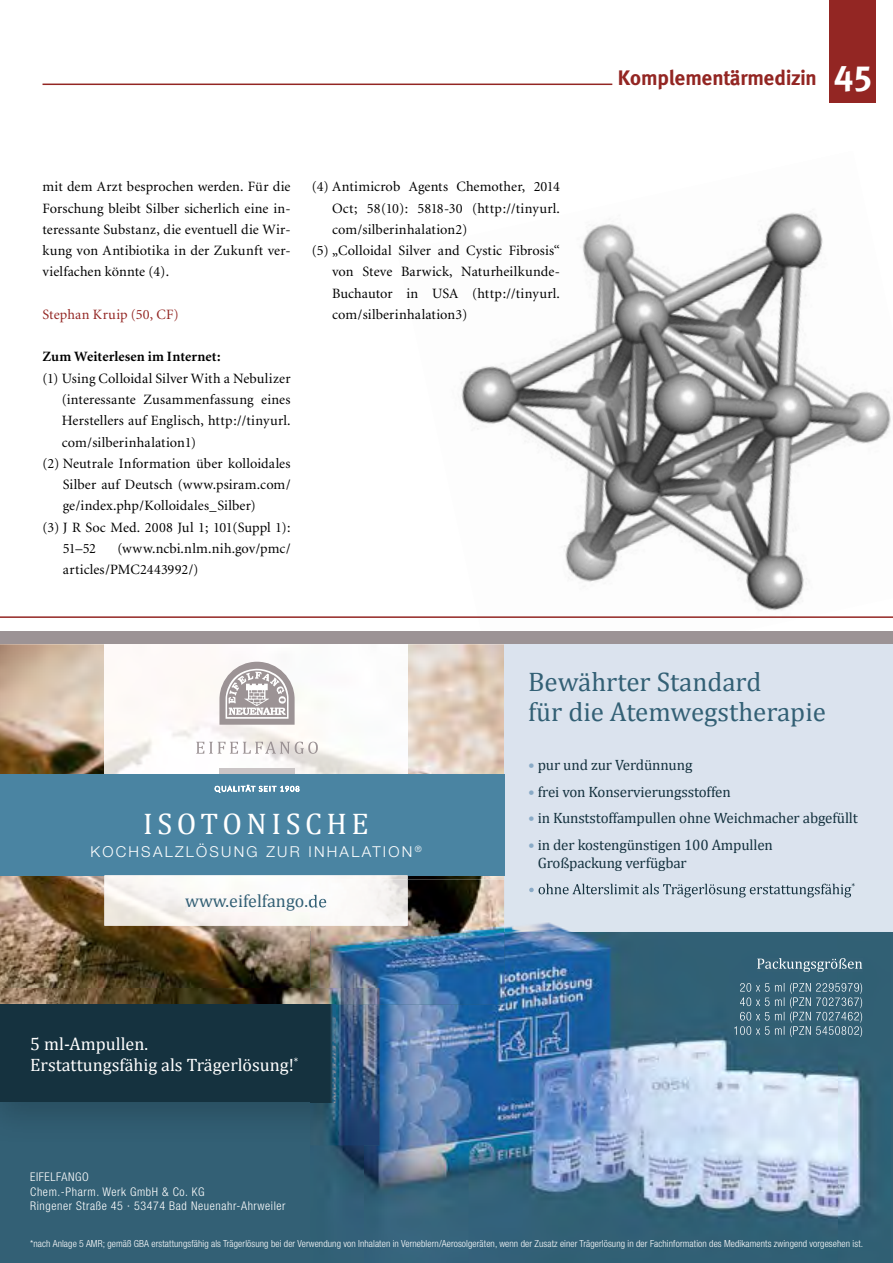
<style>
.page{position:relative;width:893px;height:1263px;background:#fff}
.page>*{position:absolute;margin:0;border:0;box-sizing:border-box;transform-origin:0 0}
.t1{font:30px "Cambria";letter-spacing:.15em;color:#fff}
.t2{font:27px/30px "Cambria";color:#336075}
.t3{font:700 21px "Meta";color:#932623}
.t4{font:18px/21.6px "Cambria";color:#fff}
.t5{font:18px "Cambria";color:#336075}
.t6{font:15px/18px "Cambria";letter-spacing:-.01em;color:#15323f}
.t7{font:300 15px "Helvetica Neue LT Pro";letter-spacing:.15em;color:#fff}
.t8{font:14.25px/21.3px "Minion";letter-spacing:.01em;color:#000;text-align:justify}
.t9{font:700 14.25px "Minion";letter-spacing:.01em;color:#000}
.t10{font:14.25px "Minion";letter-spacing:.01em;color:#932623}
.t11{font:300 condensed 12px/14.4px "Helvetica Neue LT Pro";letter-spacing:.05em;color:#fff}
.t12{font:300 condensed 9.75px "Helvetica Neue LT Pro";letter-spacing:.01em;color:#fff}
.s1{font-size:36px;color:#fff}
.s2{color:#89aac6}
</style>
<div class="page">
<img style="left:461px;top:211px;width:430px;height:400px">
<div style="left:829px;top:0;width:47px;height:102px;background:#932623"></div>
<hr style="left:43px;top:84px;width:569px;height:1px;background:#932623">
<hr style="left:0;top:616px;width:893px;height:2px;background:#932623">
<div style="left:0;top:932px;width:893px;height:331px;background:#336075"></div>
<img style="left:0;top:644px;width:504px;height:344px">
<div style="left:504px;top:644px;width:389px;height:288px;background:#dbe3ee"></div>
<img style="left:0;top:988px;width:310px;height:16px">
<div style="left:0;top:1004px;width:336px;height:98px;background:#15323f"></div>
<img style="left:104px;top:644px;width:304px;height:130px">
<div style="left:0;top:774px;width:504px;height:101px;background:#4a84a2"></div>
<svg style="left:219px;top:662px;width:76px;height:63px"></svg>
<svg style="left:214px;top:784px;width:86px;height:9px"></svg>
<div style="left:219px;top:769px;width:76px;height:5px;background:#cac5c6"></div>
<svg style="left:196px;top:742px;width:122px;height:12px"></svg>
<img style="left:104px;top:875px;width:304px;height:51px">
<img style="left:185px;top:895px;width:125px;height:16px">
<div style="left:0;top:631px;width:893px;height:13px;background:#9c9395"></div>
<img style="left:469px;top:932px;width:401px;height:292px">
<img style="left:363px;top:1004px;width:106px;height:245px">
<img style="left:332px;top:1145px;width:31px;height:36px">
<img style="left:310px;top:879px;width:194px;height:125px">
<img style="left:504px;top:883px;width:350px;height:49px">
<img style="left:310px;top:988px;width:69px;height:157px">
<img style="left:310px;top:1004px;width:26px;height:98px">
<img style="left:310px;top:879px;width:98px;height:47px">
<img style="left:310px;top:895px;width:16px;height:16px">
<img style="left:757px;top:958px;width:105px;height:14px">
<img style="left:740px;top:983px;width:122px;height:11px">
<img style="left:740px;top:997px;width:122px;height:11px">
<img style="left:740px;top:1012px;width:122px;height:10px">
<img style="left:734px;top:1026px;width:128px;height:11px">
<svg style="left:529px;top:888px;width:9px;height:7px"></svg>
<img style="left:539px;top:884px;width:312px;height:13px">
<p class="t8" style="left:43px;top:177px;width:250px">mit dem Arzt besprochen werden. Für die Forschung bleibt Silber sicherlich eine in&shy;teressante Substanz, die eventuell die Wir&shy;kung von Antibiotika in der Zukunft ver&shy;vielfachen könnte (4).</p>
<p class="t10" style="left:43px;top:307px;width:138px">Stephan Kruip (50, CF)</p>
<p class="t9" style="left:43px;top:350px;width:180px">Zum Weiterlesen im Internet:</p>
<p class="t8" style="left:43px;top:368px;width:250px">(1) Using Colloidal Silver With a Nebulizer</p>
<p class="t8" style="left:62px;top:389px;width:230px">(interessante Zusammenfassung eines</p>
<p class="t8" style="left:62px;top:411px;width:230px">Herstellers auf Englisch, http://tinyurl.</p>
<p class="t8" style="left:62px;top:432px;width:136px">com/silberinhalation1)</p>
<p class="t8" style="left:43px;top:453px;width:250px">(2) Neutrale Information über kolloidales</p>
<p class="t8" style="left:63px;top:474px;width:229px">Silber auf Deutsch (www.psiram.com/</p>
<p class="t8" style="left:63px;top:496px;width:194px">ge/index.php/Kolloidales_Silber)</p>
<p class="t8" style="left:43px;top:517px;width:250px">(3) J R Soc Med. 2008 Jul 1; 101(Suppl 1):</p>
<p class="t8" style="left:63px;top:538px;width:35px">51–52</p>
<p class="t8" style="left:63px;top:538px;width:229px;text-indent:55px">(www.ncbi.nlm.nih.gov/pmc/ articles/PMC2443992/)</p>
<p class="t8" style="left:312px;top:177px;width:250px">(4) Antimicrob Agents Chemother, 2014</p>
<p class="t8" style="left:332px;top:198px;width:229px">Oct; 58(10): 5818-30 (http://tinyurl.</p>
<p class="t8" style="left:332px;top:219px;width:137px">com/silberinhalation2)</p>
<p class="t8" style="left:312px;top:240px;width:250px">(5) „Colloidal Silver and Cystic Fibrosis“</p>
<p class="t8" style="left:332px;top:262px;width:229px">von Steve Barwick, Naturheilkunde-</p>
<p class="t8" style="left:332px;top:283px;width:229px">Buchautor in USA (http://tinyurl.</p>
<p class="t8" style="left:332px;top:304px;width:137px">com/silberinhalation3)</p>
<h3 class="t3" style="left:618px;top:66px;width:256px">Komplementärmedizin <span class="s1">45</span></h3>
<h2 class="t2" style="left:528px;top:666px;width:299px">Bewährter Standard<br>für die Atemwegstherapie</h2>
<h1 class="t1" style="left:143px;top:806px;width:227px">ISOTONISCHE</h1>
<p class="t7" style="left:90px;top:842px;width:333px">KOCHSALZLÖSUNG ZUR INHALATION<sup>®</sup></p>
<p class="t5" style="left:185px;top:891px;width:143px">www.eifelfango.de</p>
<p class="t4" style="left:30px;top:1032px;width:270px">5 ml-Ampullen.<br>Erstattungsfähig als Trägerlösung!<sup>*</sup></p>
<p class="t6" style="left:528px;top:756px;width:166px"><span class="s2">•</span> pur und zur Verdünnung</p>
<p class="t6" style="left:528px;top:782px;width:204px"><span class="s2">•</span> frei von Konservierungsstoffen</p>
<p class="t6" style="left:528px;top:809px;width:331px"><span class="s2">•</span> in Kunststoffampullen ohne Weichmacher abgefüllt</p>
<p class="t6" style="left:538px;top:835px;width:237px;text-indent:-10px"><span class="s2">•</span> in der kostengünstigen 100 Ampullen<br>Großpackung verfügbar</p>
<p class="t11" style="left:30px;top:1170px;width:257px">EIFELFANGO<br>Chem.-Pharm. Werk GmbH &amp; Co. KG<br>Ringener Straße 45 · 53474 Bad Neuenahr-Ahrweiler</p>
<p class="t12" style="left:30px;top:1238px;width:834px">*nach Anlage 5 AMR; gemäß GBA erstattungsfähig als Trägerlösung bei der Verwendung von Inhalaten in Verneblern/Aerosolgeräten, wenn der Zusatz einer Trägerlösung in der Fachinformation des Medikaments zwingend vorgesehen ist.</p>
</div>
